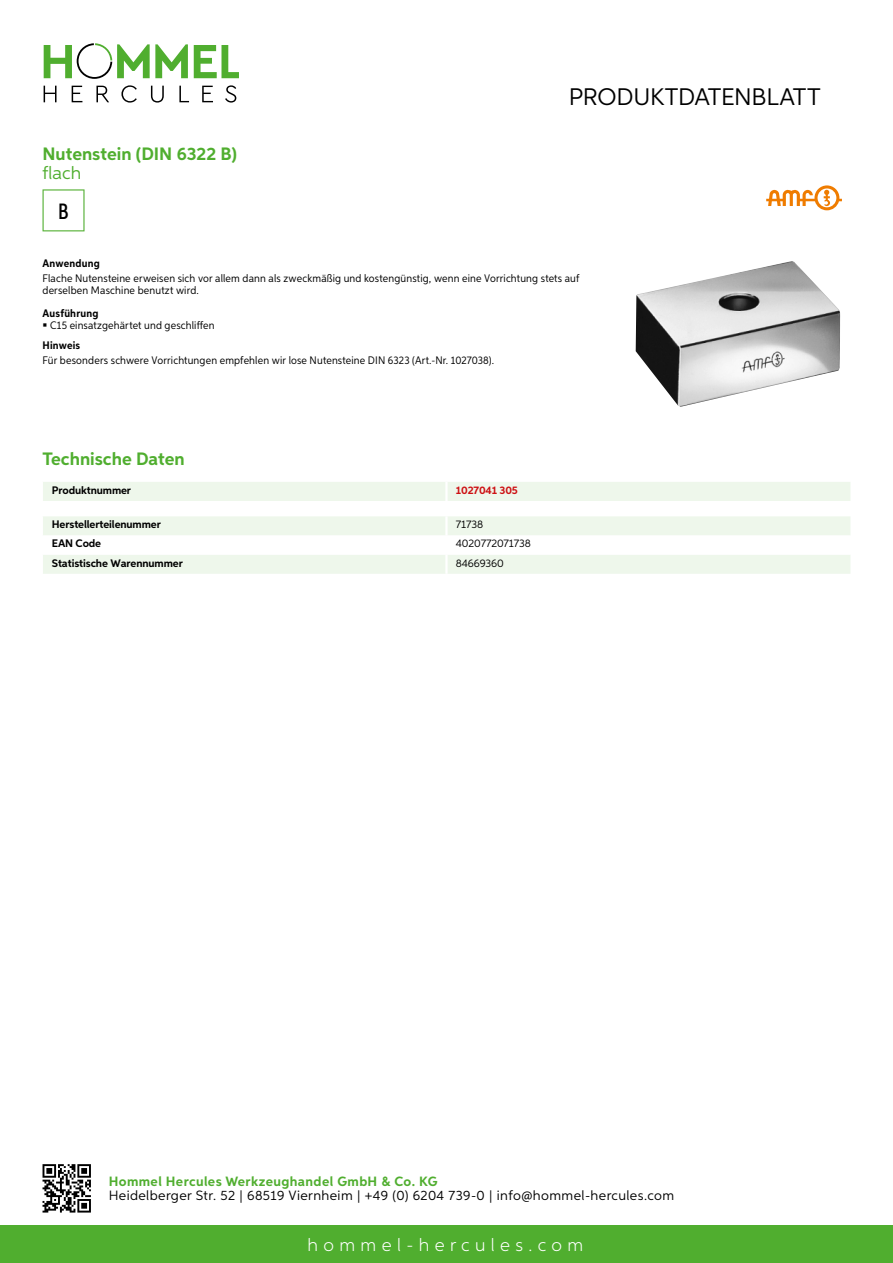
<style>
.page{position:relative;width:893px;height:1263px;background:#fff}
.page>*{position:absolute;margin:0;border:0;box-sizing:border-box;transform-origin:0 0}
.t1{font:24px "Aspira";letter-spacing:-.01em;color:#000}
.t2{font:500 22.2px "Aspira XX Nar";color:#000}
.t3{font:700 18px "Aspira";color:#50ae2f}
.t4{font:300 18px "Aspira";letter-spacing:.3em;color:#fff}
.t5{font:18px "Aspira";color:#50ae2f}
.t6{font:13.5px "Aspira";letter-spacing:.03em;color:#000}
.t7{font:700 13.5px "Aspira";letter-spacing:.03em;color:#50ae2f}
.t8{font:10.95px/12px "Aspira Nar";letter-spacing:.015em;color:#000}
.t9{font:700 10.95px "Aspira";letter-spacing:-.01em;color:#000}
.t10{font:10.95px "Aspira";letter-spacing:-.01em;color:#000}
.t11{font:700 10.95px "Aspira Nar";letter-spacing:.02em;color:#000}
.t12{font:700 10.95px "Aspira";letter-spacing:-.01em;color:#cd1013}
</style>
<div class="page">
<div style="left:0;top:1226px;width:893px;height:37px;background:#50ae2f"></div>
<svg style="left:43px;top:1164px;width:48px;height:48px"></svg>
<svg style="left:194px;top:45px;width:45px;height:33px"></svg>
<svg style="left:44px;top:43px;width:144px;height:36px"></svg>
<svg style="left:44px;top:86px;width:13px;height:16px"></svg>
<svg style="left:72px;top:86px;width:10px;height:16px"></svg>
<svg style="left:96px;top:86px;width:13px;height:16px"></svg>
<svg style="left:121px;top:85px;width:16px;height:18px"></svg>
<svg style="left:151px;top:86px;width:13px;height:17px"></svg>
<svg style="left:179px;top:86px;width:10px;height:16px"></svg>
<svg style="left:202px;top:86px;width:11px;height:16px"></svg>
<svg style="left:225px;top:85px;width:11px;height:18px"></svg>
<div style="left:43px;top:482px;width:807px;height:19px;background:#eef7eb"></div>
<hr style="left:445px;top:482px;width:3px;height:19px;background:#fff">
<svg style="left:43px;top:516px;width:807px;height:58px"></svg>
<hr style="left:445px;top:555px;width:3px;height:19px;background:#fff">
<svg style="left:43px;top:189px;width:42px;height:42px"></svg>
<img style="left:636px;top:261px;width:204px;height:146px">
<svg style="left:766px;top:185px;width:76px;height:25px"></svg>
<h3 class="t3" style="left:43px;top:142px;width:196px">Nutenstein (DIN 6322 B)</h3>
<h3 class="t5" style="left:43px;top:162px;width:40px">flach</h3>
<h2 class="t2" style="left:58px;top:197px;width:12px">B</h2>
<h1 class="t1" style="left:569px;top:82px;width:253px">Produktdatenblatt</h1>
<p class="t11" style="left:43px;top:257px;width:59px">Anwendung</p>
<p class="t8" style="left:43px;top:273px;width:538px">Flache Nutensteine erweisen sich vor allem dann als zweckmäßig und kostengünstig, wenn eine Vorrichtung stets auf derselben Maschine benutzt wird.</p>
<p class="t11" style="left:43px;top:306px;width:58px">Ausführung</p>
<p class="t8" style="left:50px;top:319px;width:166px">C15 einsatzgehärtet und geschliffen</p>
<p class="t11" style="left:43px;top:338px;width:39px">Hinweis</p>
<p class="t8" style="left:43px;top:354px;width:453px">Für besonders schwere Vorrichtungen empfehlen wir lose Nutensteine DIN 6323 (Art.-Nr. 1027038).</p>
<h3 class="t3" style="left:43px;top:448px;width:144px">Technische Daten</h3>
<p class="t9" style="left:52px;top:483px;width:81px">Produktnummer</p>
<p class="t12" style="left:456px;top:483px;width:64px">1027041 305</p>
<p class="t9" style="left:52px;top:518px;width:111px">Herstellerteilenummer</p>
<p class="t10" style="left:456px;top:518px;width:29px">71738</p>
<p class="t9" style="left:52px;top:537px;width:51px">EAN Code</p>
<p class="t10" style="left:456px;top:537px;width:77px">4020772071738</p>
<p class="t9" style="left:52px;top:556px;width:132px">Statistische Warennummer</p>
<p class="t10" style="left:456px;top:556px;width:49px">84669360</p>
<p class="t7" style="left:109px;top:1172px;width:330px">Hommel Hercules Werkzeughandel GmbH &amp; Co. KG</p>
<p class="t6" style="left:109px;top:1187px;width:567px">Heidelberger Str. 52 | 68519 Viernheim | +49 (0) 6204 739-0 | info@hommel-hercules.com</p>
<h3 class="t4" style="left:307px;top:1234px;width:277px">hommel-hercules.com</h3>
</div>
